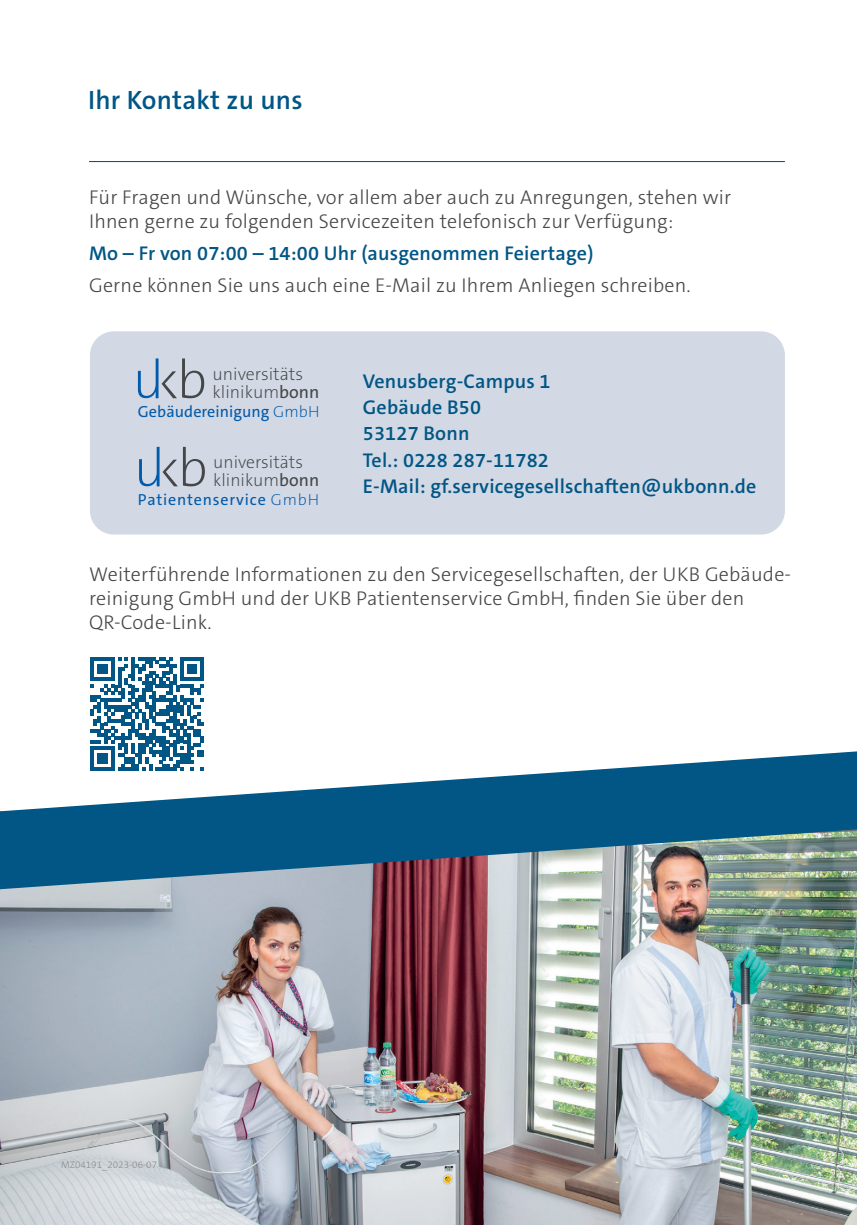
<style>
.page{position:relative;width:857px;height:1225px;background:#fff}
.page>*{position:absolute;margin:0;border:0;box-sizing:border-box;transform-origin:0 0}
.t1{font:600 26.6px "The Sans C5";letter-spacing:.01em;color:#015685}
.t2{font:300 20px/24px "The Sans C5";letter-spacing:.01em;color:#454647}
.t3{font:600 20px/26.4px "The Sans C5";letter-spacing:.01em;color:#015685}
.t4{font:200 17.8px "The Sans Os F";color:#454647}
.t5{font:200 17.6px "The Sans Os F";color:#454647}
.t6{font:16.2px "The Sans C5";letter-spacing:.005em;color:#015aaa}
.t7{font:16px "The Sans C5";letter-spacing:.05em;color:#015aaa}
.t8{font:200 9.8px "The Sans C5";color:#808285}
.s1{font-weight:200}
.s2{font-weight:400}
</style>
<div class="page">
<img style="left:0;top:895px;width:856px;height:330px">
<hr style="left:89px;top:161px;width:695px;height:1px;background:#015685">
<div style="left:90px;top:331px;width:694px;height:203px;background:#d2d8e4;border-radius:24px"></div>
<svg style="left:138px;top:358px;width:66px;height:40px"></svg>
<svg style="left:139px;top:447px;width:66px;height:39px"></svg>
<svg style="left:90px;top:657px;width:114px;height:89px"></svg>
<svg style="left:0;top:746px;width:856px;height:149px;fill:#015685"></svg>
<h1 class="t1" style="left:88px;top:83px;width:216px">Ihr Kontakt zu uns</h1>
<p class="t2" style="left:89px;top:186px;width:643px">Für Fragen und Wünsche, vor allem aber auch zu Anregungen, stehen wir<br>Ihnen gerne zu folgenden Servicezeiten telefonisch zur Verfügung:</p>
<p class="t3" style="left:89px;top:240px;width:505px">Mo – Fr von 07:00 – 14:00 Uhr (ausgenommen Feiertage)</p>
<p class="t2" style="left:89px;top:274px;width:602px">Gerne können Sie uns auch eine E-Mail zu Ihrem Anliegen schreiben.</p>
<p class="t4" style="left:212px;top:362px;width:92px">universitäts</p>
<p class="t6" style="left:138px;top:401px;width:183px">Gebäudereinigung <span class="s1">GmbH</span></p>
<p class="t4" style="left:212px;top:380px;width:108px">klinikum<span class="s2">bonn</span></p>
<p class="t5" style="left:213px;top:451px;width:91px">universitäts</p>
<p class="t7" style="left:138px;top:489px;width:182px">Patientenservice <span class="s1">GmbH</span></p>
<p class="t5" style="left:213px;top:469px;width:107px">klinikum<span class="s2">bonn</span></p>
<p class="t3" style="left:362px;top:368px;width:395px">Venusberg-Campus 1<br>Gebäude B50<br>53127 Bonn<br>Tel.: 0228 287-11782<br>E-Mail: gf.servicegesellschaften@ukbonn.de</p>
<p class="t2" style="left:89px;top:563px;width:703px">Weiterführende Informationen zu den Servicegesellschaften, der UKB Gebäude&shy;reinigung GmbH und der UKB Patientenservice GmbH, finden Sie über den<br>QR-Code-Link.</p>
<p class="t8" style="left:61px;top:1158px;width:97px">MZ04191_2023-06-07</p>
</div>
